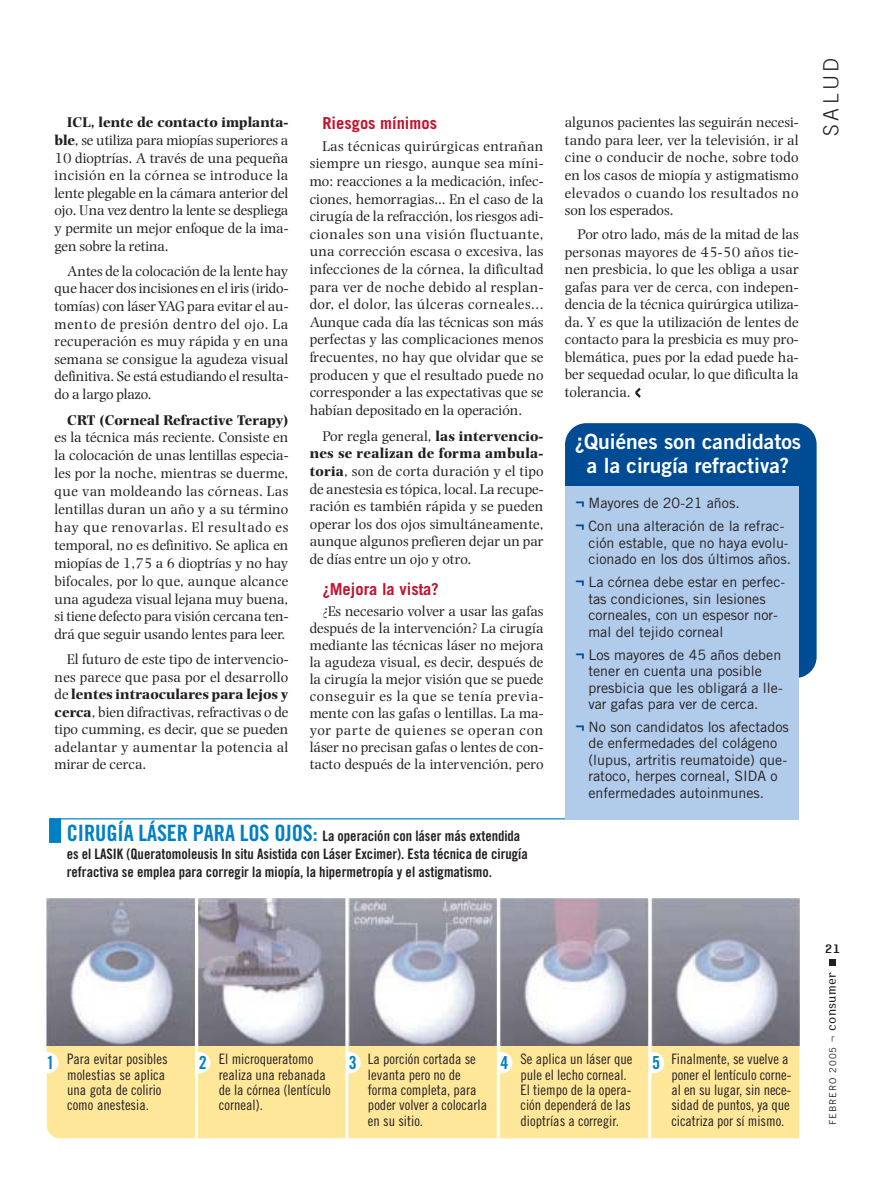
<style>
.page{position:relative;width:876px;height:1191px;background:#fff}
.page>*{position:absolute;margin:0;border:0;box-sizing:border-box;transform-origin:0 0}
.t1{font:21px/24px "Trade Gothic Bold Two";color:#fff;text-align:center}
.t2{font:300 21px "Trade Gothic";letter-spacing:.165em;color:#231f20}
.t3{font:18px "Trade Gothic Bold Cond Twenty";color:#007fc5}
.t4{font:700 16.5px "Trade Gothic";color:#c4122f}
.t5{font:14.7px/17.5px "Photina";color:#231f20;text-align:justify}
.t6{font:700 14.7px "Photina";letter-spacing:-.005em;color:#231f20}
.t7{font:14.4px/15.5px "Trade Gothic Cond Eighteen";color:#231f20}
.t8{font:14.4px/18px "Trade Gothic Bold Cond Twenty";color:#231f20}
.t9{font:14.25px/16.5px "Trade Gothic";color:#231f20}
.t10{font:700 14.25px "Hydrous";color:#231f20}
.t11{font:9.45px "Trade Gothic";letter-spacing:.09em;color:#231f20}
.s1{font-weight:700}
.s2{font-size:22.5px;color:#007fc5}
.s3{font-weight:700;color:#004c94}
.s4{font-size:9.75px}
.s5{font-family:"Hydrous";font-size:15.3px}
</style>
<div class="page">
<div style="left:47px;top:1046px;width:752px;height:92px;background:#ffe79a"></div>
<div style="left:829px;top:959px;width:7px;height:7px;background:#231f20"></div>
<div style="left:49px;top:818px;width:12px;height:25px;background:#007fc5"></div>
<img style="left:47px;top:898px;width:752px;height:148px">
<svg style="left:47px;top:1052px;width:12px;height:21px"></svg>
<svg style="left:198px;top:1052px;width:12px;height:21px"></svg>
<svg style="left:348px;top:1052px;width:13px;height:21px"></svg>
<svg style="left:500px;top:1052px;width:12px;height:21px"></svg>
<svg style="left:651px;top:1052px;width:13px;height:21px"></svg>
<hr style="left:50px;top:818px;width:515px;height:1px;background:#007fc5">
<hr style="left:195px;top:898px;width:3px;height:245px;background:#fff">
<hr style="left:345px;top:898px;width:3px;height:245px;background:#fff">
<hr style="left:497px;top:895px;width:3px;height:245px;background:#fff">
<hr style="left:648px;top:895px;width:3px;height:245px;background:#fff">
<svg style="left:635px;top:388px;width:6px;height:10px"></svg>
<div style="left:565px;top:423px;width:252px;height:255px;background:#004c94;border-radius:21px"></div>
<div style="left:565px;top:487px;width:234px;height:333px;background:#b1cbea"></div>
<p class="t5" style="left:55px;top:115px;width:235px;text-indent:13px"><span class="s1">ICL, lente de contacto implanta&shy;ble</span>, se utiliza para miopías superiores a 10 dioptrías. A través de una pequeña incisión en la córnea se introduce la lente plegable en la cámara anterior del ojo. Una vez dentro la lente se despliega y permite un mejor enfoque de la ima&shy;gen sobre la retina.</p>
<p class="t5" style="left:55px;top:263px;width:235px;text-indent:13px">Antes de la colocación de la lente hay que hacer dos incisiones en el iris (irido&shy;tomías) con láser YAG para evitar el au&shy;mento de presión dentro del ojo. La recuperación es muy rápida y en una semana se consigue la agudeza visual definitiva. Se está estudiando el resulta&shy;do a largo plazo.</p>
<p class="t6" style="left:67px;top:414px;width:223px">CRT (Corneal Refractive Terapy)</p>
<p class="t5" style="left:55px;top:430px;width:235px">es la técnica más reciente. Consiste en la colocación de unas lentillas especia&shy;les por la noche, mientras se duerme, que van moldeando las córneas. Las lentillas duran un año y a su término hay que renovarlas. El resultado es temporal, no es definitivo. Se aplica en miopías de 1,75 a 6 dioptrías y no hay bifocales, por lo que, aunque alcance una agudeza visual lejana muy buena, si tiene defecto para visión cercana ten&shy;drá que seguir usando lentes para leer.</p>
<p class="t5" style="left:55px;top:652px;width:235px;text-indent:13px">El futuro de este tipo de intervencio&shy;nes parece que pasa por el desarrollo de <span class="s1">lentes intraoculares para lejos y cerca</span>, bien difractivas, refractivas o de tipo cumming, es decir, que se pueden adelantar y aumentar la potencia al mirar de cerca.</p>
<p class="t4" style="left:322px;top:117px;width:116px">Riesgos mínimos</p>
<p class="t5" style="left:310px;top:138px;width:235px;text-indent:13px">Las técnicas quirúrgicas entrañan siempre un riesgo, aunque sea míni&shy;mo: reacciones a la medicación, infec&shy;ciones, hemorragias... En el caso de la cirugía de la refracción, los riesgos adi&shy;cionales son una visión fluctuante, una corrección escasa o excesiva, las infecciones de la córnea, la dificultad para ver de noche debido al resplan&shy;dor, el dolor, las úlceras corneales...<br>Aunque cada día las técnicas son más perfectas y las complicaciones menos frecuentes, no hay que olvidar que se producen y que el resultado puede no corresponder a las expectativas que se habían depositado en la operación.</p>
<p class="t5" style="left:310px;top:428px;width:235px;text-indent:13px">Por regla general, <span class="s1">las intervencio&shy;nes se realizan de forma ambula&shy;toria</span>, son de corta duración y el tipo de anestesia es tópica, local. La recupe&shy;ración es también rápida y se pueden operar los dos ojos simultáneamente, aunque algunos prefieren dejar un par de días entre un ojo y otro.</p>
<p class="t4" style="left:322px;top:583px;width:118px">¿Mejora la vista?</p>
<p class="t5" style="left:310px;top:604px;width:235px;line-height:17px;text-indent:13px">¿Es necesario volver a usar las gafas después de la intervención? La cirugía mediante las técnicas láser no mejora la agudeza visual, es decir, después de la cirugía la mejor visión que se puede conseguir es la que se tenía previa&shy;mente con las gafas o lentillas. La ma&shy;yor parte de quienes se operan con láser no precisan gafas o lentes de con&shy;tacto después de la intervención, pero</p>
<p class="t8" style="left:67px;top:828px;width:463px"><span class="s2">CIRUGÍA LÁSER PARA LOS OJOS:</span> La operación con láser más extendida es el LASIK (Queratomoleusis In situ Asistida con Láser Excimer). Esta técnica de cirugía refractiva se emplea para corregir la miopía, la hipermetropía y el astigmatismo.</p>
<p class="t5" style="left:565px;top:115px;width:235px">algunos pacientes las seguirán necesi&shy;tando para leer, ver la televisión, ir al cine o conducir de noche, sobre todo en los casos de miopía y astigmatismo elevados o cuando los resultados no son los esperados.</p>
<p class="t5" style="left:565px;top:226px;width:235px;text-indent:13px">Por otro lado, más de la mitad de las personas mayores de 45-50 años tie&shy;nen presbicia, lo que les obliga a usar gafas para ver de cerca, con indepen&shy;dencia de la técnica quirúrgica utiliza&shy;da. Y es que la utilización de lentes de contacto para la presbicia es muy pro&shy;blemática, pues por la edad puede ha&shy;ber sequedad ocular, lo que dificulta la tolerancia.</p>
<h1 class="t1" style="left:575px;top:432px;width:228px">¿Quiénes son candidatos a la cirugía refractiva?</h1>
<p class="t9" style="left:576px;top:493px;width:210px;line-height:23px"><span class="s3">¬</span> Mayores de 20-21 años.<br><span class="s3">¬</span> Con una alteración de la refrac-</p>
<p class="t9" style="left:588px;top:536px;width:204px">ción estable, que no haya evolu&shy;cionado en los dos últimos años.</p>
<p class="t9" style="left:588px;top:575px;width:198px;text-indent:-13px"><span class="s3">¬</span> La córnea debe estar en perfec&shy;tas condiciones, sin lesiones corneales, con un espesor nor&shy;mal del tejido corneal</p>
<p class="t9" style="left:588px;top:648px;width:196px;text-indent:-13px"><span class="s3">¬</span> Los mayores de 45 años deben tener en cuenta una posible presbicia que les obligará a lle&shy;var gafas para ver de cerca.</p>
<p class="t9" style="left:588px;top:720px;width:202px;text-indent:-13px"><span class="s3">¬</span> No son candidatos los afectados de enfermedades del colágeno (lupus, artritis reumatoide) que&shy;ratoco, herpes corneal, SIDA o enfermedades autoinmunes.</p>
<h1 class="t2" style="left:823px;top:136px;width:80px;rotate:-90deg">SALUD</h1>
<p class="t7" style="left:67px;top:1052px;width:102px">Para evitar posibles molestias se aplica una gota de colirio como anestesia.</p>
<p class="t7" style="left:219px;top:1052px;width:113px">El microqueratomo realiza una rebanada de la córnea (lentículo corneal).</p>
<p class="t7" style="left:368px;top:1052px;width:121px">La porción cortada se levanta pero no de forma completa, para poder volver a colocarla en su sitio.</p>
<p class="t7" style="left:521px;top:1052px;width:113px">Se aplica un láser que pule el lecho corneal.<br>El tiempo de la opera&shy;ción dependerá de las dioptrías a corregir.</p>
<p class="t7" style="left:671px;top:1052px;width:122px">Finalmente, se vuelve a poner el lentículo corne&shy;al en su lugar, sin nece&shy;sidad de puntos, ya que cicatriza por sí mismo.</p>
<p class="t3" style="left:46px;top:1056px;width:9px">1</p>
<p class="t3" style="left:199px;top:1056px;width:9px">2</p>
<p class="t3" style="left:349px;top:1056px;width:9px">3</p>
<p class="t3" style="left:500px;top:1056px;width:9px">4</p>
<p class="t3" style="left:652px;top:1056px;width:9px">5</p>
<p class="t10" style="left:825px;top:944px;width:17px">21</p>
<p class="t11" style="left:829px;top:1125px;width:154px;rotate:-90deg">FEBRERO 2005 <span class="s4">¬</span> <span class="s5">consumer</span></p>
</div>
